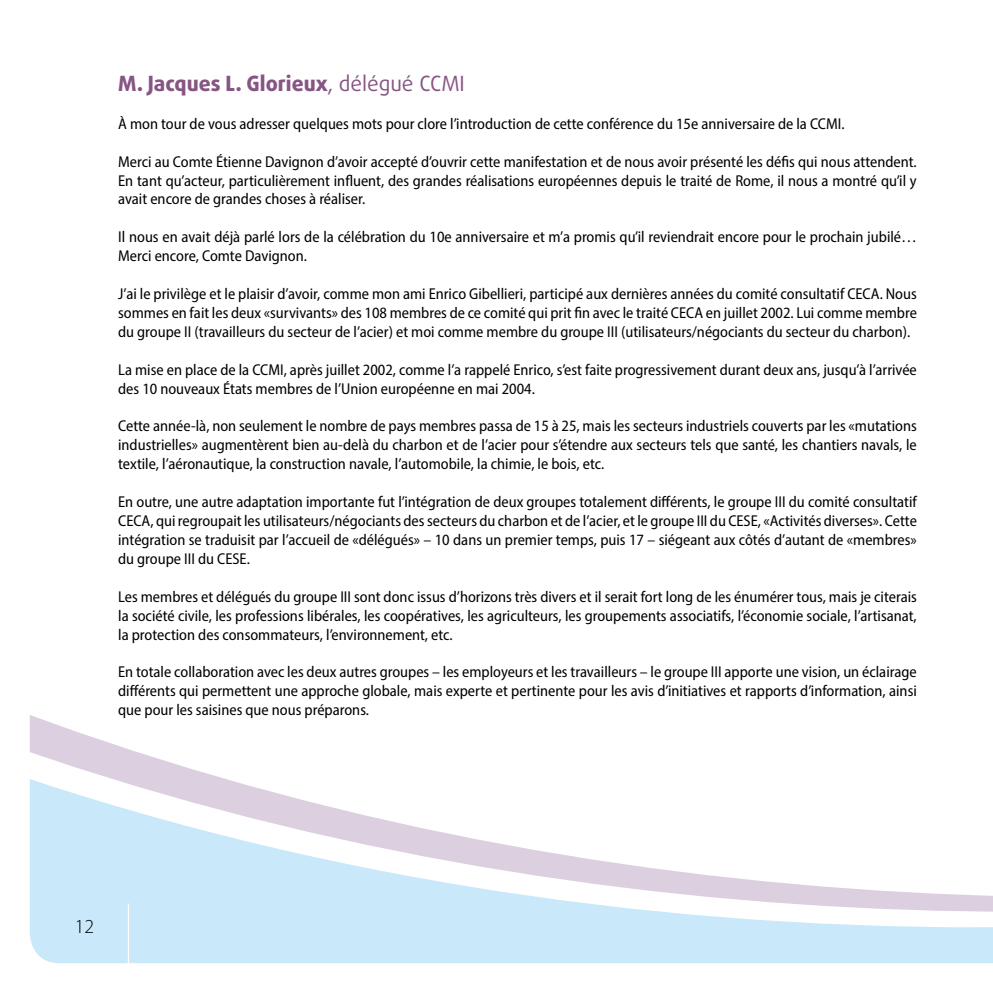
<style>
.page{position:relative;width:993px;height:993px;background:#fff}
.page>*{position:absolute;margin:0;border:0;box-sizing:border-box;transform-origin:0 0}
.t1{font:800 21px "Daxline Pro";color:#875584}
.t2{font:300 19.78px "Myriad Pro";color:#000}
.t3{font:semi-condensed 15.75px/18.9px "Myriad Pro";color:#000;text-align:justify}
.s1{font-weight:400}
</style>
<div class="page">
<svg style="left:29px;top:715px;width:963px;height:249px"></svg>
<h1 class="t1" style="left:118px;top:69px;width:348px">M. Jacques L. Glorieux<span class="s1">, délégué CCMI</span></h1>
<p class="t3" style="left:118px;top:114px;width:727px">À mon tour de vous adresser quelques mots pour clore l’introduction de cette conférence du 15e anniversaire de la CCMI.</p>
<p class="t3" style="left:118px;top:152px;width:799px">Merci au Comte Étienne Davignon d’avoir accepté d’ouvrir cette manifestation et de nous avoir présenté les défis qui nous attendent.<br>En tant qu’acteur, particulièrement influent, des grandes réalisations européennes depuis le traité de Rome, il nous a montré qu’il y avait encore de grandes choses à réaliser.</p>
<p class="t3" style="left:118px;top:227px;width:799px">Il nous en avait déjà parlé lors de la célébration du 10e anniversaire et m’a promis qu’il reviendrait encore pour le prochain jubilé…<br>Merci encore, Comte Davignon.</p>
<p class="t3" style="left:118px;top:284px;width:800px">J’ai le privilège et le plaisir d’avoir, comme mon ami Enrico Gibellieri, participé aux dernières années du comité consultatif CECA. Nous sommes en fait les deux «survivants» des 108 membres de ce comité qui prit fin avec le traité CECA en juillet 2002. Lui comme membre du groupe II (travailleurs du secteur de l’acier) et moi comme membre du groupe III (utilisateurs/négociants du secteur du charbon).</p>
<p class="t3" style="left:118px;top:359px;width:800px">La mise en place de la CCMI, après juillet 2002, comme l’a rappelé Enrico, s’est faite progressivement durant deux ans, jusqu’à l’arrivée des 10 nouveaux États membres de l’Union européenne en mai 2004.</p>
<p class="t3" style="left:118px;top:416px;width:799px">Cette année-là, non seulement le nombre de pays membres passa de 15 à 25, mais les secteurs industriels couverts par les «mutations industrielles» augmentèrent bien au-delà du charbon et de l’acier pour s’étendre aux secteurs tels que santé, les chantiers navals, le textile, l’aéronautique, la construction navale, l’automobile, la chimie, le bois, etc.</p>
<p class="t3" style="left:118px;top:492px;width:800px">En outre, une autre adaptation importante fut l’intégration de deux groupes totalement différents, le groupe III du comité consultatif CECA, qui regroupait les utilisateurs/négociants des secteurs du charbon et de l’acier, et le groupe III du CESE, «Activités diverses». Cette intégration se traduisit par l’accueil de «délégués» – 10 dans un premier temps, puis 17 – siégeant aux côtés d’autant de «membres» du groupe III du CESE.</p>
<p class="t3" style="left:118px;top:586px;width:800px">Les membres et délégués du groupe III sont donc issus d’horizons très divers et il serait fort long de les énumérer tous, mais je citerais la société civile, les professions libérales, les coopératives, les agriculteurs, les groupements associatifs, l’économie sociale, l’artisanat, la protection des consommateurs, l’environnement, etc.</p>
<p class="t3" style="left:118px;top:662px;width:799px">En totale collaboration avec les deux autres groupes – les employeurs et les travailleurs – le groupe III apporte une vision, un éclairage différents qui permettent une approche globale, mais experte et pertinente pour les avis d’initiatives et rapports d’information, ainsi que pour les saisines que nous préparons.</p>
<p class="t2" style="left:75px;top:914px;width:21px">12</p>
</div>
